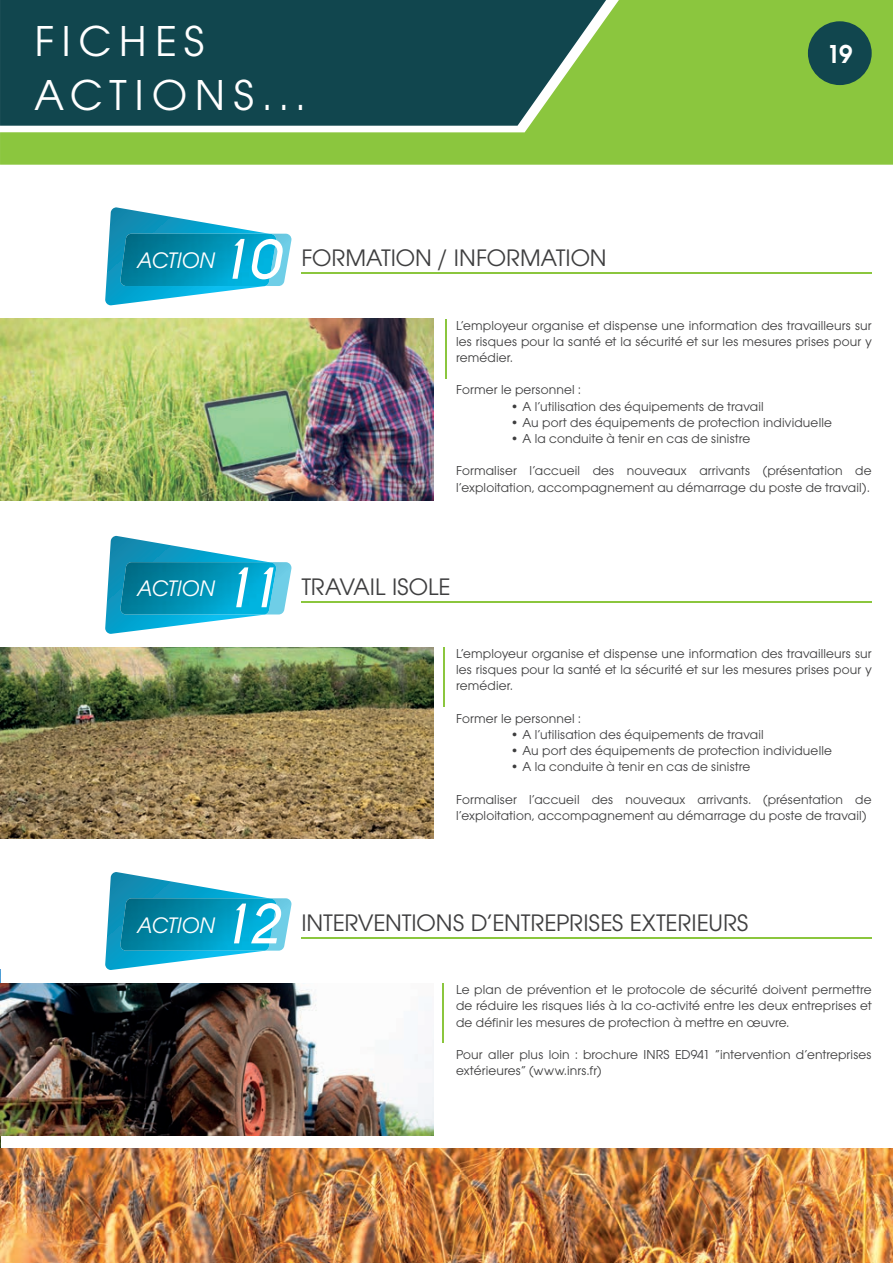
<style>
.page{position:relative;width:893px;height:1263px;background:#fff}
.page>*{position:absolute;margin:0;border:0;box-sizing:border-box;transform-origin:0 0}
.t1{font:45px/54px "Avant Garde Gothic Itc T";letter-spacing:.175em;color:#fff}
.t2{font:600 27px "Avant Garde Gothic Itc T";color:#fff}
.t3{font:24.9px "Avant Garde Gothic Itc T";letter-spacing:-.005em;color:#3e3e3f}
.t4{font:13.5px/16.2px "Avant Garde Gothic Itc T";letter-spacing:.01em;color:#3e3e3f;text-align:justify}
.s1{font-style:italic;font-size:23.25px;color:#fff}
.s2{font-family:"Caviar Dreams";font-weight:700;font-style:italic;font-size:51px;color:#fff}
</style>
<div class="page">
<svg style="left:0;top:0;width:893px;height:165px;background:#91c948"></svg>
<svg style="left:0;top:0;width:618px;height:126px;background:#1e5350"></svg>
<div style="left:808px;top:21px;width:64px;height:64px;background:#11464e;border-radius:50%"></div>
<hr style="left:445px;top:319px;width:1px;height:59px;background:#8bc63e">
<svg style="left:105px;top:207px;width:186px;height:98px"></svg>
<img style="left:120px;top:234px;width:157px;height:52px">
<hr style="left:301px;top:272px;width:570px;height:2px;background:#8bc63e">
<img style="left:0;top:319px;width:434px;height:182px">
<hr style="left:443px;top:647px;width:2px;height:60px;background:#8bc63e">
<svg style="left:105px;top:536px;width:186px;height:98px"></svg>
<img style="left:120px;top:562px;width:157px;height:52px">
<hr style="left:301px;top:601px;width:570px;height:1px;background:#8bc63e">
<img style="left:0;top:647px;width:434px;height:191px">
<img style="left:0;top:969px;width:1px;height:179px">
<img style="left:0;top:1148px;width:893px;height:115px">
<hr style="left:442px;top:984px;width:1px;height:59px;background:#8bc63e">
<svg style="left:105px;top:872px;width:186px;height:98px"></svg>
<img style="left:120px;top:898px;width:157px;height:53px">
<hr style="left:301px;top:937px;width:570px;height:1px;background:#8bc63e">
<img style="left:0;top:984px;width:434px;height:152px">
<h1 class="t1" style="left:34px;top:14px;width:272px">FICHES<br>ACTIONS...</h1>
<h3 class="t3" style="left:138px;top:243px;width:471px"><span class="s1">ACTION</span><span class="s2">10</span> FORMATION / INFORMATION</h3>
<h2 class="t2" style="left:827px;top:39px;width:27px">19</h2>
<p class="t4" style="left:456px;top:317px;width:417px">L’employeur organise et dispense une information des travailleurs sur les risques pour la santé et la sécurité et sur les mesures prises pour y remédier.</p>
<p class="t4" style="left:456px;top:381px;width:126px">Former le personnel :</p>
<p class="t4" style="left:510px;top:398px;width:255px">• A l’utilisation des équipements de travail</p>
<p class="t4" style="left:510px;top:414px;width:323px">• Au port des équipements de protection individuelle</p>
<p class="t4" style="left:510px;top:430px;width:242px">• A la conduite à tenir en cas de sinistre</p>
<p class="t4" style="left:456px;top:462px;width:417px">Formaliser l’accueil des nouveaux arrivants (présentation de l’exploitation, accompagnement au démarrage du poste de travail).</p>
<h3 class="t3" style="left:138px;top:572px;width:315px"><span class="s1">ACTION</span> <span class="s2">11</span> TRAVAIL ISOLE</h3>
<p class="t4" style="left:456px;top:645px;width:417px">L’employeur organise et dispense une information des travailleurs sur les risques pour la santé et la sécurité et sur les mesures prises pour y remédier.</p>
<p class="t4" style="left:456px;top:710px;width:126px">Former le personnel :</p>
<p class="t4" style="left:510px;top:726px;width:255px">• A l’utilisation des équipements de travail</p>
<p class="t4" style="left:510px;top:742px;width:323px">• Au port des équipements de protection individuelle</p>
<p class="t4" style="left:510px;top:759px;width:242px">• A la conduite à tenir en cas de sinistre</p>
<p class="t4" style="left:456px;top:791px;width:417px">Formaliser l’accueil des nouveaux arrivants. (présentation de l’exploitation, accompagnement au démarrage du poste de travail)</p>
<h3 class="t3" style="left:138px;top:908px;width:613px"><span class="s1">ACTION</span><span class="s2">12</span> INTERVENTIONS D’ENTREPRISES EXTERIEURS</h3>
<p class="t4" style="left:456px;top:981px;width:417px">Le plan de prévention et le protocole de sécurité doivent permettre de réduire les risques liés à la co-activité entre les deux entreprises et de définir les mesures de protection à mettre en œuvre.</p>
<p class="t4" style="left:456px;top:1046px;width:417px">Pour aller plus loin : brochure INRS ED941 “intervention d’entreprises extérieures” (www.inrs.fr)</p>
</div>
